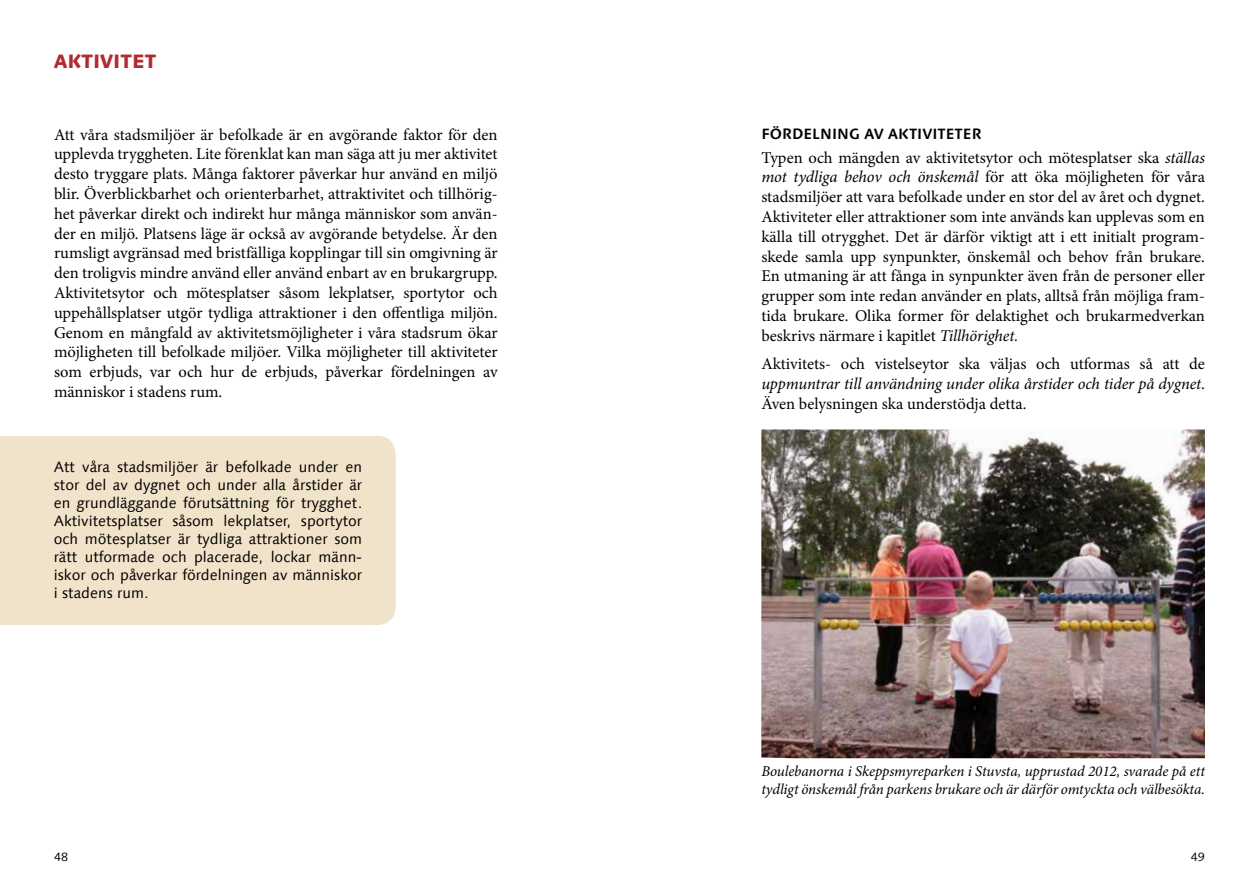
<style>
.page{position:relative;width:1259px;height:893px;background:#fff}
.page>*{position:absolute;margin:0;border:0;box-sizing:border-box;transform-origin:0 0}
.t1{font:800 19.5px "Linotype Syntax Com";color:#b12b32}
.t2{font:16.5px/19.8px "Minion Pro";letter-spacing:-.005em;color:#000;text-align:justify}
.t3{font:15px/18px "Linotype Syntax Com";color:#000;text-align:justify}
.t4{font:italic 15px/18px "Minion Pro";letter-spacing:-.005em;color:#000}
.t5{font:700 15px "Linotype Syntax Com";color:#000}
.t6{font:12px "Linotype Syntax Com";color:#000}
.s1{font-style:italic}
</style>
<div class="page">
<div style="left:0;top:436px;width:395px;height:189px;background:#f1e2ca"></div>
<img style="left:761px;top:429px;width:444px;height:329px">
<p class="t1" style="left:54px;top:49px;width:104px">AKTIVITET</p>
<p class="t2" style="left:54px;top:124px;width:445px">Att våra stadsmiljöer är befolkade är en avgörande faktor för den upplevda tryggheten. Lite förenklat kan man säga att ju mer aktivitet desto tryggare plats. Många faktorer påverkar hur använd en miljö blir. Överblickbarhet och orienterbarhet, attraktivitet och tillhörig&shy;het påverkar direkt och indirekt hur många människor som använ&shy;der en miljö. Platsens läge är också av avgörande betydelse. Är den rumsligt avgränsad med bristfälliga kopplingar till sin omgivning är den troligvis mindre använd eller använd enbart av en brukargrupp.<br>Aktivitetsytor och mötesplatser såsom lekplatser, sportytor och uppehållsplatser utgör tydliga attraktioner i den offentliga miljön.<br>Genom en mångfald av aktivitetsmöjligheter i våra stadsrum ökar möjligheten till befolkade miljöer. Vilka möjligheter till aktiviteter som erbjuds, var och hur de erbjuds, påverkar fördelningen av människor i stadens rum.</p>
<p class="t5" style="left:761px;top:124px;width:222px">FÖRDELNING AV AKTIVITETER</p>
<p class="t2" style="left:761px;top:148px;width:445px">Typen och mängden av aktivitetsytor och mötesplatser ska <span class="s1">ställas mot tydliga behov och önskemål</span> för att öka möjligheten för våra stadsmiljöer att vara befolkade under en stor del av året och dygnet.<br>Aktiviteter eller attraktioner som inte används kan upplevas som en källa till otrygghet. Det är därför viktigt att i ett initialt program&shy;skede samla upp synpunkter, önskemål och behov från brukare.<br>En utmaning är att fånga in synpunkter även från de personer eller grupper som inte redan använder en plats, alltså från möjliga fram&shy;tida brukare. Olika former för delaktighet och brukarmedverkan beskrivs närmare i kapitlet <span class="s1">Tillhörighet.</span></p>
<p class="t2" style="left:761px;top:354px;width:445px">Aktivitets- och vistelseytor ska väljas och utformas så att de <span class="s1">uppmuntrar till användning under olika årstider och tider på dygnet</span>.<br>Även belysningen ska understödja detta.</p>
<p class="t3" style="left:54px;top:458px;width:310px">Att våra stadsmiljöer är befolkade under en stor del av dygnet och under alla årstider är en grundläggande förutsättning för trygghet.<br>Aktivitetsplatser såsom lekplatser, sportytor och mötesplatser är tydliga attraktioner som rätt utformade och placerade, lockar männ&shy;iskor och påverkar fördelningen av människor i stadens rum.</p>
<p class="t4" style="left:761px;top:762px;width:445px">Boulebanorna i Skeppsmyreparken i Stuvsta, upprustad 2012, svarade på ett tydligt önskemål från parkens brukare och är därför omtyckta och välbesökta.</p>
<p class="t6" style="left:54px;top:849px;width:16px">48</p>
<p class="t6" style="left:1191px;top:849px;width:16px">49</p>
</div>
